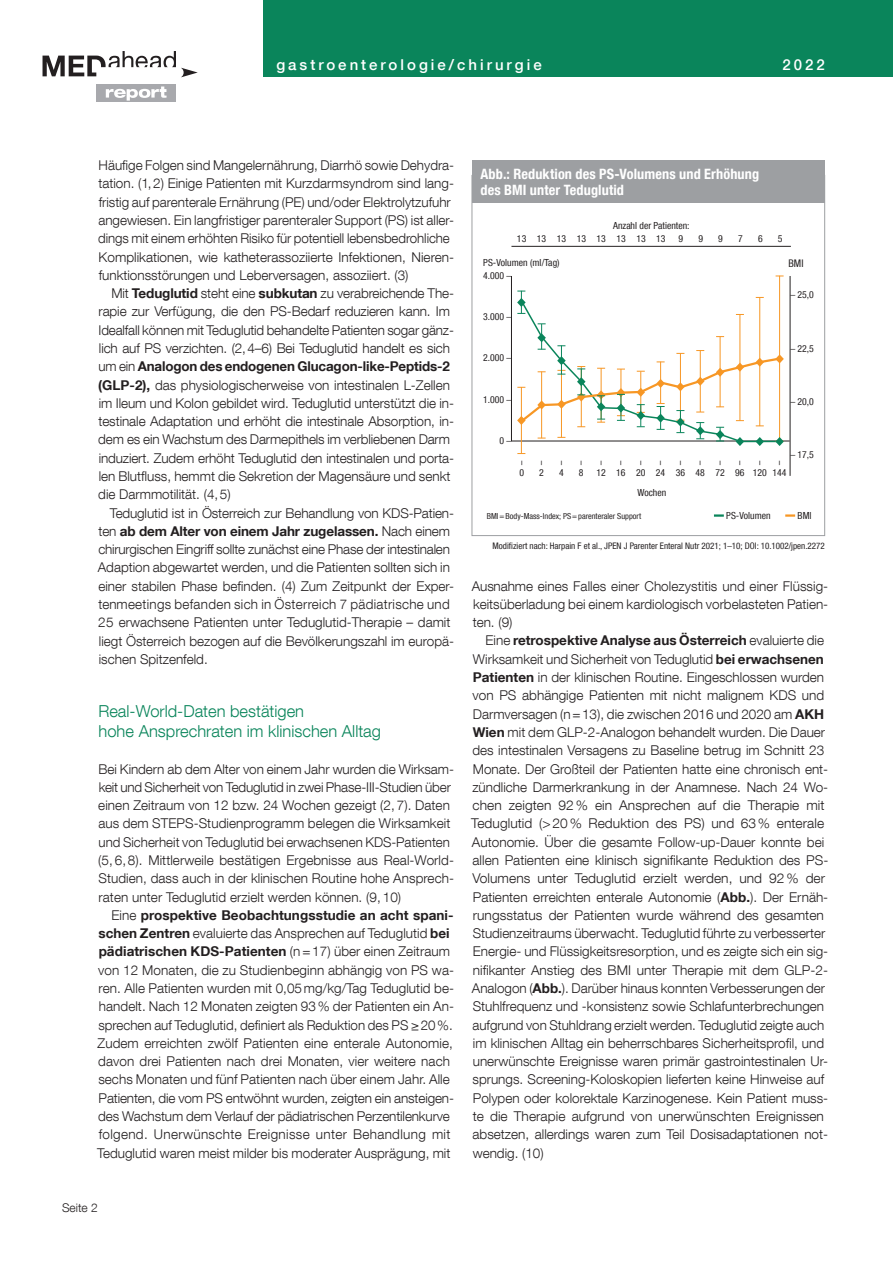
<style>
.page{position:relative;width:893px;height:1263px;background:#fff}
.page>*{position:absolute;margin:0;border:0;box-sizing:border-box;transform-origin:0 0}
.t1{font:300 16.5px/19.8px "Helvetica Neue LT Com";color:#0a855b}
.t2{font:500 15px "Helvetica Neue LT Com";letter-spacing:.2em;color:#fff}
.t3{font:700 condensed 14.25px/15.8px "Helvetica Neue LT Com";letter-spacing:.01em;color:#fff}
.t4{font:300 13.5px/18.3px "Helvetica Neue LT Com";color:#231f20}
.t5{font:300 12px "Helvetica Neue LT Com";color:#231f20}
.t6{font:condensed 10.5px "Helvetica Neue LT Com";color:#231f20}
.t7{font:condensed 9.75px/12.8px "Helvetica Neue LT Com";color:#231f20}
.t8{font:condensed 9px "Helvetica Neue LT Com";color:#231f20}
.t9{font:condensed 8.25px "Helvetica Neue LT Com";color:#231f20}
.t10{font:condensed 5.85px "Helvetica Neue LT Com";color:#231f20;scale:1.67 1}
.s1{font-weight:700}
</style>
<div class="page">
<div style="left:264px;top:0;width:629px;height:77px;background:#0a855b"></div>
<div style="left:96px;top:84px;width:80px;height:18px;background:#a8a9ad"></div>
<svg style="left:106px;top:87px;width:61px;height:14px"></svg>
<svg style="left:43px;top:51px;width:155px;height:26px"></svg>
<hr style="left:511px;top:246px;width:280px;height:1px;background:#231f20">
<svg style="left:714px;top:514px;width:10px;height:3px"></svg>
<svg style="left:785px;top:514px;width:10px;height:3px"></svg>
<div style="left:472px;top:161px;width:353px;height:42px;background:#9d9fa2"></div>
<hr style="left:511px;top:276px;width:1px;height:165px;background:#231f20">
<hr style="left:512px;top:441px;width:278px;height:1px;background:#231f20">
<hr style="left:790px;top:276px;width:1px;height:200px;background:#231f20">
<hr style="left:521px;top:387px;width:1px;height:67px;background:#f79725">
<hr style="left:779px;top:276px;width:1px;height:165px;background:#f79725">
<svg style="left:517px;top:291px;width:267px;height:155px"></svg>
<p class="t2" style="left:276px;top:56px;width:267px">gastroenterologie/chirurgie</p>
<p class="t2" style="left:783px;top:56px;width:44px">2022</p>
<p class="t4" style="left:98px;top:156px;width:357px">Häufige Folgen sind Mangelernährung, Diarrhö sowie Dehydra&shy;tation. (1,2) Einige Patienten mit Kurzdarmsyndrom sind lang&shy;fristig auf parenterale Ernährung (PE) und/oder Elektrolytzufuhr angewiesen. Ein langfristiger parenteraler Support (PS) ist aller&shy;dings mit einem erhöhten Risiko für potentiell lebensbedrohliche Komplikationen, wie katheterassoziierte Infektionen, Nieren&shy;funktionsstörungen und Leberversagen, assoziiert. (3)</p>
<p class="t4" style="left:98px;top:284px;width:357px;text-indent:13px">Mit <span class="s1">Teduglutid</span> steht eine <span class="s1">subkutan</span> zu verabreichende The&shy;rapie zur Verfügung, die den PS-Bedarf reduzieren kann. Im Idealfall können mit Teduglutid behandelte Patienten sogar gänz&shy;lich auf PS verzichten. (2,4–6) Bei Teduglutid handelt es sich um ein <span class="s1">Analogon des endogenen Glucagon-like-Peptids-2 (GLP-2),</span> das physiologischerweise von intestinalen L-Zellen im Ileum und Kolon gebildet wird. Teduglutid unterstützt die in&shy;testinale Adaptation und erhöht die intestinale Absorption, in&shy;dem es ein Wachstum des Darmepithels im verbliebenen Darm induziert. Zudem erhöht Teduglutid den intestinalen und porta&shy;len Blutfluss, hemmt die Sekretion der Magensäure und senkt die Darmmotilität. (4,5)</p>
<p class="t4" style="left:98px;top:503px;width:358px;text-indent:12px">Teduglutid ist in Österreich zur Behandlung von KDS-Patien&shy;ten <span class="s1">ab dem Alter von einem Jahr zugelassen.</span> Nach einem chirurgischen Eingriff sollte zunächst eine Phase der intestinalen Adaption abgewartet werden, und die Patienten sollten sich in einer stabilen Phase befinden. (4) Zum Zeitpunkt der Exper&shy;tenmeetings befanden sich in Österreich 7 pädiatrische und 25 erwachsene Patienten unter Teduglutid-Therapie – damit liegt Österreich bezogen auf die Bevölkerungszahl im europä&shy;ischen Spitzenfeld.</p>
<p class="t1" style="left:98px;top:701px;width:284px">Real-World-Daten bestätigen<br>hohe Ansprechraten im klinischen Alltag</p>
<p class="t4" style="left:98px;top:759px;width:357px">Bei Kindern ab dem Alter von einem Jahr wurden die Wirksam&shy;keit und Sicherheit von Teduglutid in zwei Phase-III-Studien über einen Zeitraum von 12 bzw. 24 Wochen gezeigt (2,7). Daten aus dem STEPS-Studienprogramm belegen die Wirksamkeit und Sicherheit von Teduglutid bei erwachsenen KDS-Patienten (5,6,8). Mittlerweile bestätigen Ergebnisse aus Real-World-Studien, dass auch in der klinischen Routine hohe Ansprech&shy;raten unter Teduglutid erzielt werden können. (9,10)</p>
<p class="t4" style="left:97px;top:905px;width:359px;text-indent:14px">Eine <span class="s1">prospektive Beobachtungsstudie an acht spani&shy;schen Zentren</span> evaluierte das Ansprechen auf Teduglutid <span class="s1">bei pädiatrischen KDS-Patienten</span> (n=17) über einen Zeitraum von 12 Monaten, die zu Studienbeginn abhängig von PS wa&shy;ren. Alle Patienten wurden mit 0,05mg/kg/Tag Teduglutid be&shy;handelt. Nach 12 Monaten zeigten 93% der Patienten ein An&shy;sprechen auf Teduglutid, definiert als Reduktion des PS ≥20%.<br>Zudem erreichten zwölf Patienten eine enterale Autonomie, davon drei Patienten nach drei Monaten, vier weitere nach sechs Monaten und fünf Patienten nach über einem Jahr. Alle Patienten, die vom PS entwöhnt wurden, zeigten ein ansteigen&shy;des Wachstum dem Verlauf der pädiatrischen Perzentilenkurve folgend. Unerwünschte Ereignisse unter Behandlung mit Teduglutid waren meist milder bis moderater Ausprägung, mit</p>
<p class="t5" style="left:62px;top:1201px;width:37px">Seite 2</p>
<p class="t3" style="left:480px;top:166px;width:280px">Abb.: Reduktion des PS-Volumens und Erhöhung des BMI unter Teduglutid</p>
<p class="t7" style="left:517px;top:219px;width:174px;text-indent:96px">Anzahl der Patienten:<br>13 13 13 13 13 13 13 13</p>
<p class="t7" style="left:678px;top:232px;width:6px">9</p>
<p class="t7" style="left:698px;top:232px;width:6px">9</p>
<p class="t7" style="left:718px;top:232px;width:6px">9</p>
<p class="t7" style="left:738px;top:232px;width:6px">7</p>
<p class="t7" style="left:758px;top:232px;width:6px">6</p>
<p class="t7" style="left:778px;top:232px;width:6px">5</p>
<p class="t7" style="left:483px;top:256px;width:78px">PS-Volumen (ml/Tag)</p>
<p class="t6" style="left:788px;top:257px;width:17px">BMI</p>
<p class="t7" style="left:483px;top:269px;width:30px">4.000 –</p>
<p class="t7" style="left:483px;top:310px;width:30px">3.000 –</p>
<p class="t7" style="left:483px;top:351px;width:30px">2.000 –</p>
<p class="t7" style="left:483px;top:393px;width:30px">1.000 –</p>
<p class="t7" style="left:499px;top:434px;width:13px">0 –</p>
<p class="t7" style="left:790px;top:288px;width:25px">– 25,0</p>
<p class="t7" style="left:790px;top:342px;width:25px">– 22,5</p>
<p class="t7" style="left:790px;top:395px;width:25px">– 20,0</p>
<p class="t10" style="left:521px;top:460px;width:3px">|</p>
<p class="t7" style="left:519px;top:466px;width:6px">0</p>
<p class="t10" style="left:541px;top:460px;width:3px">|</p>
<p class="t7" style="left:539px;top:466px;width:6px">2</p>
<p class="t10" style="left:560px;top:460px;width:3px">|</p>
<p class="t7" style="left:559px;top:466px;width:6px">4</p>
<p class="t10" style="left:580px;top:460px;width:3px">|</p>
<p class="t7" style="left:579px;top:466px;width:6px">8</p>
<p class="t10" style="left:600px;top:460px;width:3px">|</p>
<p class="t7" style="left:596px;top:466px;width:11px">12</p>
<p class="t10" style="left:620px;top:460px;width:3px">|</p>
<p class="t7" style="left:616px;top:466px;width:11px">16</p>
<p class="t10" style="left:640px;top:460px;width:3px">|</p>
<p class="t7" style="left:636px;top:462px;width:32px;line-height:20.5px">20<br>Wochen</p>
<p class="t10" style="left:659px;top:460px;width:3px">|</p>
<p class="t7" style="left:656px;top:466px;width:11px">24</p>
<p class="t10" style="left:679px;top:460px;width:3px">|</p>
<p class="t7" style="left:676px;top:466px;width:11px">36</p>
<p class="t10" style="left:699px;top:460px;width:3px">|</p>
<p class="t7" style="left:696px;top:466px;width:11px">48</p>
<p class="t10" style="left:719px;top:460px;width:3px">|</p>
<p class="t7" style="left:715px;top:466px;width:11px">72</p>
<p class="t10" style="left:739px;top:460px;width:3px">|</p>
<p class="t7" style="left:735px;top:466px;width:11px">96</p>
<p class="t7" style="left:790px;top:448px;width:25px">– 17,5</p>
<p class="t10" style="left:759px;top:460px;width:3px">|</p>
<p class="t7" style="left:753px;top:466px;width:16px">120</p>
<p class="t10" style="left:778px;top:460px;width:3px">|</p>
<p class="t7" style="left:773px;top:466px;width:16px">144</p>
<p class="t9" style="left:487px;top:511px;width:156px">BMI=Body-Mass-Index; PS=parenteraler Support</p>
<p class="t7" style="left:726px;top:509px;width:46px">PS-Volumen</p>
<p class="t7" style="left:798px;top:509px;width:16px">BMI</p>
<p class="t8" style="left:493px;top:540px;width:334px">Modifiziert nach: Harpain F et al., JPEN J Parenter Enteral Nutr 2021; 1–10; DOI: 10.1002/jpen.2272</p>
<p class="t4" style="left:472px;top:576px;width:358px;text-align:justify">Ausnahme eines Falles einer Cholezystitis und einer Flüssig&shy;keitsüberladung bei einem kardiologisch vorbelasteten Patien&shy;ten. (9)</p>
<p class="t4" style="left:471px;top:631px;width:359px;text-indent:14px">Eine <span class="s1">retrospektive Analyse aus Österreich</span> evaluierte die Wirksamkeit und Sicherheit von Teduglutid <span class="s1">bei erwachsenen Patienten</span> in der klinischen Routine. Eingeschlossen wurden von PS abhängige Patienten mit nicht malignem KDS und Darmversagen (n=13), die zwischen 2016 und 2020 am <span class="s1">AKH Wien</span> mit dem GLP-2-Analogon behandelt wurden. Die Dauer des intestinalen Versagens zu Baseline betrug im Schnitt 23<br>Monate. Der Großteil der Patienten hatte eine chronisch ent&shy;zündliche Darmerkrankung in der Anamnese. Nach 24 Wo&shy;chen zeigten 92% ein Ansprechen auf die Therapie mit Teduglutid (&gt;20% Reduktion des PS) und 63% enterale Autonomie. Über die gesamte Follow-up-Dauer konnte bei allen Patienten eine klinisch signifikante Reduktion des PS-- Volumens unter Teduglutid erzielt werden, und 92% der Patienten erreichten enterale Autonomie (<span class="s1">Abb.</span>). Der Ernäh&shy;rungsstatus der Patienten wurde während des gesamten Studienzeitraums überwacht. Teduglutid führte zu verbesserter Energie- und Flüssigkeitsresorption, und es zeigte sich ein sig&shy;nifikanter Anstieg des BMI unter Therapie mit dem GLP-2-- Analogon (<span class="s1">Abb.</span>). Darüber hinaus konnten Verbesserungen der Stuhlfrequenz und -konsistenz sowie Schlafunterbrechungen aufgrund von Stuhldrang erzielt werden. Teduglutid zeigte auch im klinischen Alltag ein beherrschbares Sicherheitsprofil, und unerwünschte Ereignisse waren primär gastrointestinalen Ur&shy;sprungs. Screening-Koloskopien lieferten keine Hinweise auf Polypen oder kolorektale Karzinogenese. Kein Patient muss&shy;te die Therapie aufgrund von unerwünschten Ereignissen absetzen, allerdings waren zum Teil Dosisadaptationen not&shy;wendig. (10)</p>
</div>
